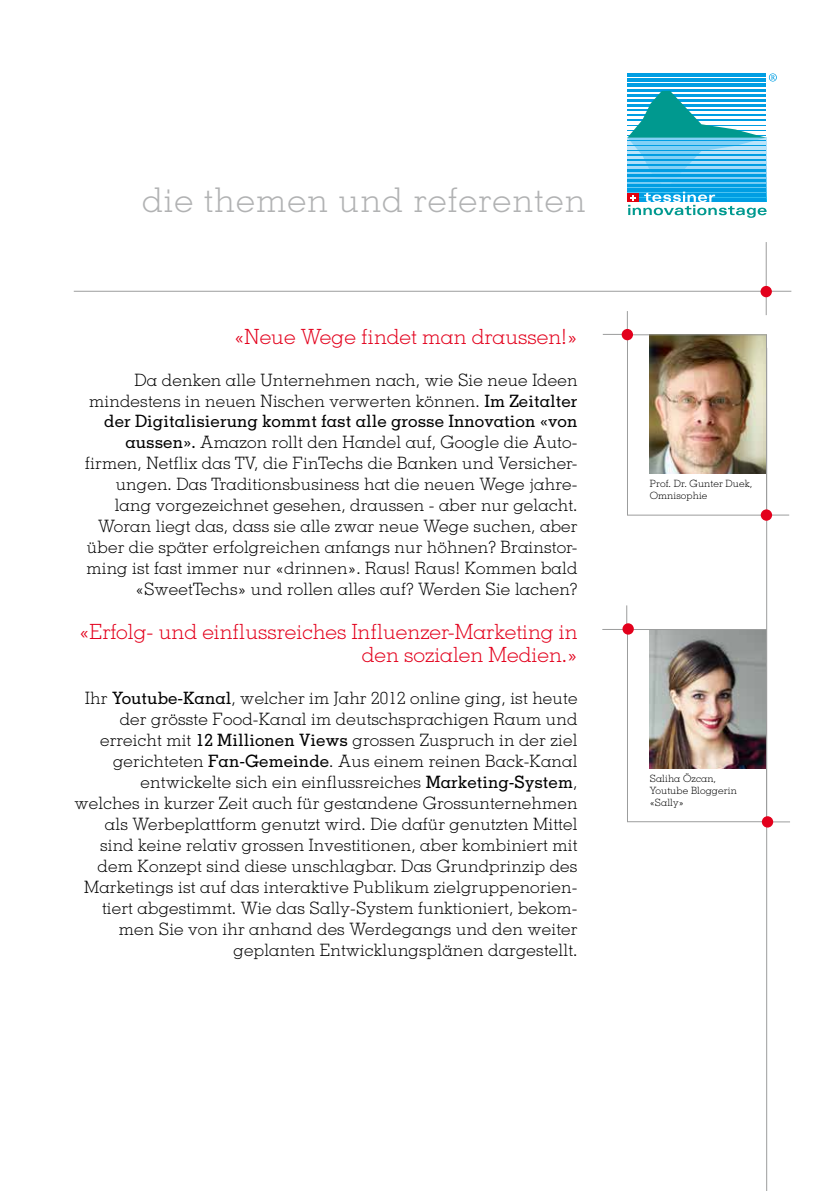
<style>
.page{position:relative;width:840px;height:1191px;background:#fff}
.page>*{position:absolute;margin:0;border:0;box-sizing:border-box;transform-origin:0 0}
.t1{font:300 34px "Memphis LT Std";letter-spacing:.03em;color:#b1b2b3}
.t2{font:300 21px/23px "Memphis LT Std";color:#e3001c;text-align:right}
.t3{font:300 17px/21px "Memphis LT Std";letter-spacing:.01em;color:#000;text-align:right}
.t4{font:300 10px/12px "Memphis LT Std";letter-spacing:.01em;color:#000}
.s1{font-weight:500}
</style>
<div class="page">
<img style="left:649px;top:631px;width:115px;height:137px">
<svg style="left:771px;top:291px;width:19px;height:1px"></svg>
<hr style="left:765px;top:242px;width:1px;height:73px;background:#9c9d9d">
<hr style="left:74px;top:291px;width:692px;height:1px;background:#9c9d9d">
<div style="left:627px;top:138px;width:138px;height:64px;background:linear-gradient(to right,#009ee3,#009ee3)"></div>
<hr style="left:627px;top:74px;width:138px;height:3px;background:#009ee3">
<hr style="left:627px;top:79px;width:138px;height:3px;background:#009ee3">
<hr style="left:627px;top:84px;width:138px;height:3px;background:#009ee3">
<hr style="left:627px;top:89px;width:138px;height:3px;background:#009ee3">
<svg style="left:627px;top:91px;width:138px;height:93px"></svg>
<hr style="left:627px;top:188px;width:138px;height:4px;background:#009ee3">
<hr style="left:627px;top:184px;width:138px;height:2px;background:#009ee3">
<hr style="left:627px;top:179px;width:138px;height:2px;background:#009ee3">
<hr style="left:627px;top:174px;width:138px;height:2px;background:#009ee3">
<hr style="left:627px;top:169px;width:138px;height:2px;background:#009ee3">
<hr style="left:627px;top:164px;width:138px;height:2px;background:#009ee3">
<hr style="left:627px;top:159px;width:138px;height:2px;background:#009ee3">
<hr style="left:627px;top:155px;width:138px;height:1px;background:#009ee3">
<hr style="left:627px;top:150px;width:138px;height:1px;background:#009ee3">
<hr style="left:627px;top:145px;width:138px;height:1px;background:#009ee3">
<hr style="left:627px;top:140px;width:138px;height:1px;background:#009ee3">
<svg style="left:768px;top:73px;width:8px;height:8px"></svg>
<svg style="left:627px;top:192px;width:139px;height:26px"></svg>
<div style="left:760px;top:286px;width:11px;height:11px;background:#e3001c;border-radius:50%"></div>
<svg style="left:602px;top:311px;width:25px;height:24px"></svg>
<img style="left:649px;top:336px;width:115px;height:137px">
<hr style="left:765px;top:348px;width:1px;height:843px;background:#9c9d9d">
<div style="left:626px;top:629px;width:140px;height:193px;border:1px solid #9c9d9d"></div>
<svg style="left:602px;top:605px;width:25px;height:25px"></svg>
<svg style="left:772px;top:821px;width:17px;height:1px"></svg>
<div style="left:761px;top:816px;width:11px;height:11px;background:#e3001c;border-radius:50%"></div>
<div style="left:622px;top:623px;width:11px;height:11px;background:#e3001c;border-radius:50%"></div>
<div style="left:626px;top:334px;width:140px;height:181px;border:1px solid #9c9d9d"></div>
<svg style="left:771px;top:514px;width:17px;height:1px"></svg>
<div style="left:760px;top:509px;width:11px;height:12px;background:#e3001c;border-radius:50%"></div>
<div style="left:621px;top:329px;width:11px;height:11px;background:#e3001c;border-radius:50%"></div>
<h1 class="t1" style="left:142px;top:179px;width:444px">die themen und referenten</h1>
<p class="t2" style="left:234px;top:325px;width:344px">«Neue Wege findet man draussen!»</p>
<p class="t3" style="left:85px;top:369px;width:494px">Da denken alle Unternehmen nach, wie Sie neue Ideen mindestens in neuen Nischen verwerten können. <span class="s1">Im Zeitalter der Digitalisierung kommt fast alle grosse Innovation «von aussen».</span> Amazon rollt den Handel auf, Google die Auto&shy;firmen, Netflix das TV, die FinTechs die Banken und Versicher&shy;ungen. Das Traditionsbusiness hat die neuen Wege jahre&shy;lang vorgezeichnet gesehen, draussen - aber nur gelacht.<br>Woran liegt das, dass sie alle zwar neue Wege suchen, aber über die später erfolgreichen anfangs nur höhnen? Brainstor&shy;ming ist fast immer nur «drinnen». Raus! Raus! Kommen bald «SweetTechs» und rollen alles auf? Werden Sie lachen?</p>
<p class="t2" style="left:79px;top:619px;width:499px">«Erfolg- und einflussreiches Influenzer-Marketing in den sozialen Medien.»</p>
<p class="t3" style="left:74px;top:687px;width:504px">Ihr <span class="s1">Youtube-Kanal</span>, welcher im Jahr 2012 online ging, ist heute der grösste Food-Kanal im deutschsprachigen Raum und erreicht mit <span class="s1">12 Millionen Views</span> grossen Zuspruch in der ziel gerichteten <span class="s1">Fan-Gemeinde</span>. Aus einem reinen Back-Kanal entwickelte sich ein einflussreiches <span class="s1">Marketing-System</span>, welches in kurzer Zeit auch für gestandene Grossunternehmen als Werbeplattform genutzt wird. Die dafür genutzten Mittel sind keine relativ grossen Investitionen, aber kombiniert mit dem Konzept sind diese unschlagbar. Das Grundprinzip des Marketings ist auf das interaktive Publikum zielgruppenorien&shy;tiert abgestimmt. Wie das Sally-System funktioniert, bekom&shy;men Sie von ihr anhand des Werdegangs und den weiter geplanten Entwicklungsplänen dargestellt.</p>
<p class="t4" style="left:649px;top:477px;width:104px">Prof. Dr. Gunter Duek,<br>Omnisophie</p>
<p class="t4" style="left:649px;top:772px;width:88px">Saliha Özcan,<br>Youtube Bloggerin «Sally»</p>
</div>
